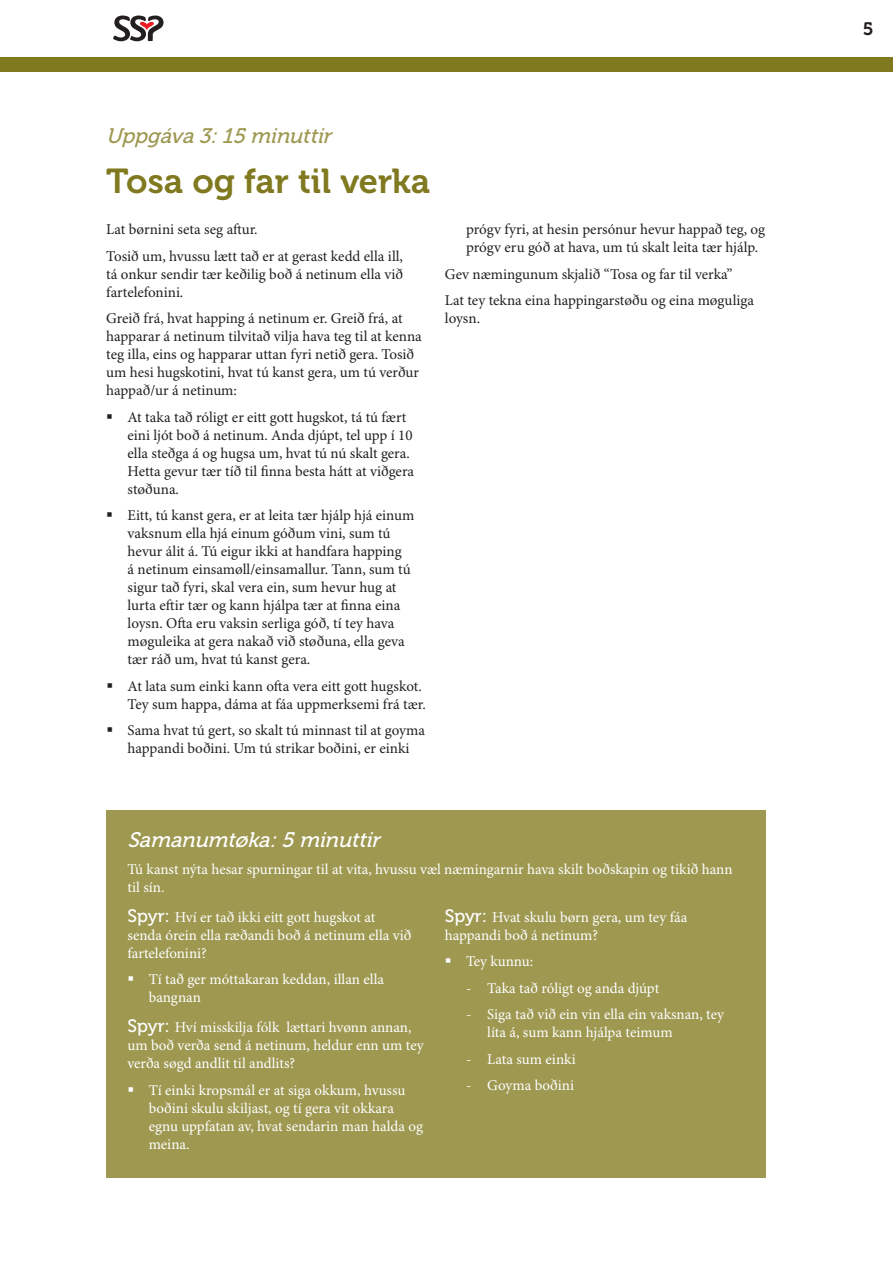
<style>
.page{position:relative;width:893px;height:1263px;background:#fff}
.page>*{position:absolute;margin:0;border:0;box-sizing:border-box;transform-origin:0 0}
.t1{font:34.5px "Museo 700";color:#807920}
.t2{font:italic 21px "Museo 500";color:#fff}
.t3{font:italic 21px "Museo 500";color:#9e9851}
.t4{font:18px "Museo 700";color:#231f20}
.t5{font:15px/18px "Minion Pro";color:#231f20}
.t6{font:15px/18px "Minion Pro";color:#fff}
.s1{font-family:"Museo 500";font-size:18px}
</style>
<div class="page">
<svg style="left:113px;top:16px;width:51px;height:25px"></svg>
<div style="left:0;top:57px;width:893px;height:15px;background:#807920"></div>
<div style="left:106px;top:810px;width:659px;height:368px;background:#9e9851"></div>
<h2 class="t3" style="left:106px;top:125px;width:232px">Uppgáva3:15 minuttir</h2>
<h1 class="t1" style="left:106px;top:162px;width:325px">Tosa og far til verka</h1>
<p class="t5" style="left:106px;top:217px;width:298px;line-height:26.5px">Lat børnini seta seg aftur.<br>Tosið um, hvussu lætt tað er at gerast kedd ella ill,</p>
<p class="t5" style="left:106px;top:265px;width:298px">tá onkur sendir tær keðilig boð á netinum ella við fartelefonini.</p>
<p class="t5" style="left:106px;top:310px;width:317px">Greið frá, hvat happing á netinum er. Greið frá, at happarar á netinum tilvitað vilja hava teg til at kenna teg illa, eins og happarar uttan fyri netið gera. Tosið um hesi hugskotini, hvat tú kanst gera, um tú verður happað/ur á netinum:</p>
<p class="t5" style="left:128px;top:408px;width:288px;text-indent:-21px">▪ At taka tað róligt er eitt gott hugskot, tá tú fært eini ljót boð á netinum. Anda djúpt, tel upp í 10 ella steðga á og hugsa um, hvat tú nú skalt gera.<br>Hetta gevur tær tíð til finna besta hátt at viðgera støðuna.</p>
<p class="t5" style="left:128px;top:507px;width:288px;text-indent:-21px">▪ Eitt, tú kanst gera, er at leita tær hjálp hjá einum vaksnum ella hjá einum góðum vini, sum tú hevur álit á. Tú eigur ikki at handfara happing<br>á netinum einsamøll/einsamallur. Tann, sum tú sigur tað fyri, skal vera ein, sum hevur hug at lurta eftir tær og kann hjálpa tær at finna eina loysn. Ofta eru vaksin serliga góð, tí tey hava møguleika at gera nakað við støðuna, ella geva tær ráð um, hvat tú kanst gera.</p>
<p class="t5" style="left:106px;top:677px;width:321px;text-align:right">▪ At lata sum einki kann ofta vera eitt gott hugskot.<br>Tey sum happa, dáma at fáa uppmerksemi frá tær.</p>
<p class="t5" style="left:106px;top:722px;width:320px;text-align:center">▪ Sama hvat tú gert, so skalt tú minnast til at goyma happandi boðini. Um tú strikar boðini, er einki</p>
<p class="t5" style="left:466px;top:221px;width:301px">prógv fyri, at hesin persónur hevur happað teg, og prógv eru góð at hava, um tú skalt leita tær hjálp.</p>
<p class="t5" style="left:445px;top:261px;width:311px;line-height:26.5px">Gev næmingunum skjalið “Tosa og far til verka”<br>Lat tey tekna eina happingarstøðu og eina møguliga</p>
<p class="t5" style="left:445px;top:310px;width:37px">loysn.</p>
<h2 class="t2" style="left:127px;top:828px;width:260px">Samanumtøka:5 minuttir</h2>
<p class="t6" style="left:127px;top:860px;width:607px">Tú kanst nýta hesar spurningar til at vita, hvussu væl næmingarnir hava skilt boðskapin og tikið hann til sín.</p>
<p class="t6" style="left:127px;top:908px;width:286px"><span class="s1">Spyr:</span> Hví er tað ikki eitt gott hugskot at senda órein ella ræðandi boð á netinum ella við fartelefonini?</p>
<p class="t6" style="left:149px;top:971px;width:237px;text-indent:-21px">▪ Tí tað ger móttakaran keddan, illan ella bangnan</p>
<p class="t6" style="left:127px;top:1019px;width:298px"><span class="s1">Spyr:</span> Hví misskilja fólk lættari hvønn annan, um boð verða send á netinum, heldur enn um tey verða søgd andlit til andlits?</p>
<p class="t6" style="left:149px;top:1082px;width:276px;text-indent:-21px">▪ Tí einki kropsmál er at siga okkum, hvussu boðini skulu skiljast, og tí gera vit okkara egnu uppfatan av, hvat sendarin man halda og meina.</p>
<p class="t6" style="left:445px;top:908px;width:244px"><span class="s1">Spyr:</span> Hvat skulu børn gera, um tey fáa happandi boð á netinum?</p>
<p class="t6" style="left:445px;top:953px;width:90px">▪ Tey kunnu:</p>
<p class="t6" style="left:466px;top:979px;width:195px">- Taka tað róligt og anda djúpt</p>
<p class="t6" style="left:487px;top:1006px;width:238px;text-indent:-21px">- Siga tað við ein vin ella ein vaksnan, tey líta á, sum kann hjálpa teimum</p>
<p class="t6" style="left:466px;top:1050px;width:111px">- Lata sum einki</p>
<p class="t6" style="left:466px;top:1077px;width:109px">- Goyma boðini</p>
<p class="t4" style="left:863px;top:19px;width:12px">5</p>
</div>
